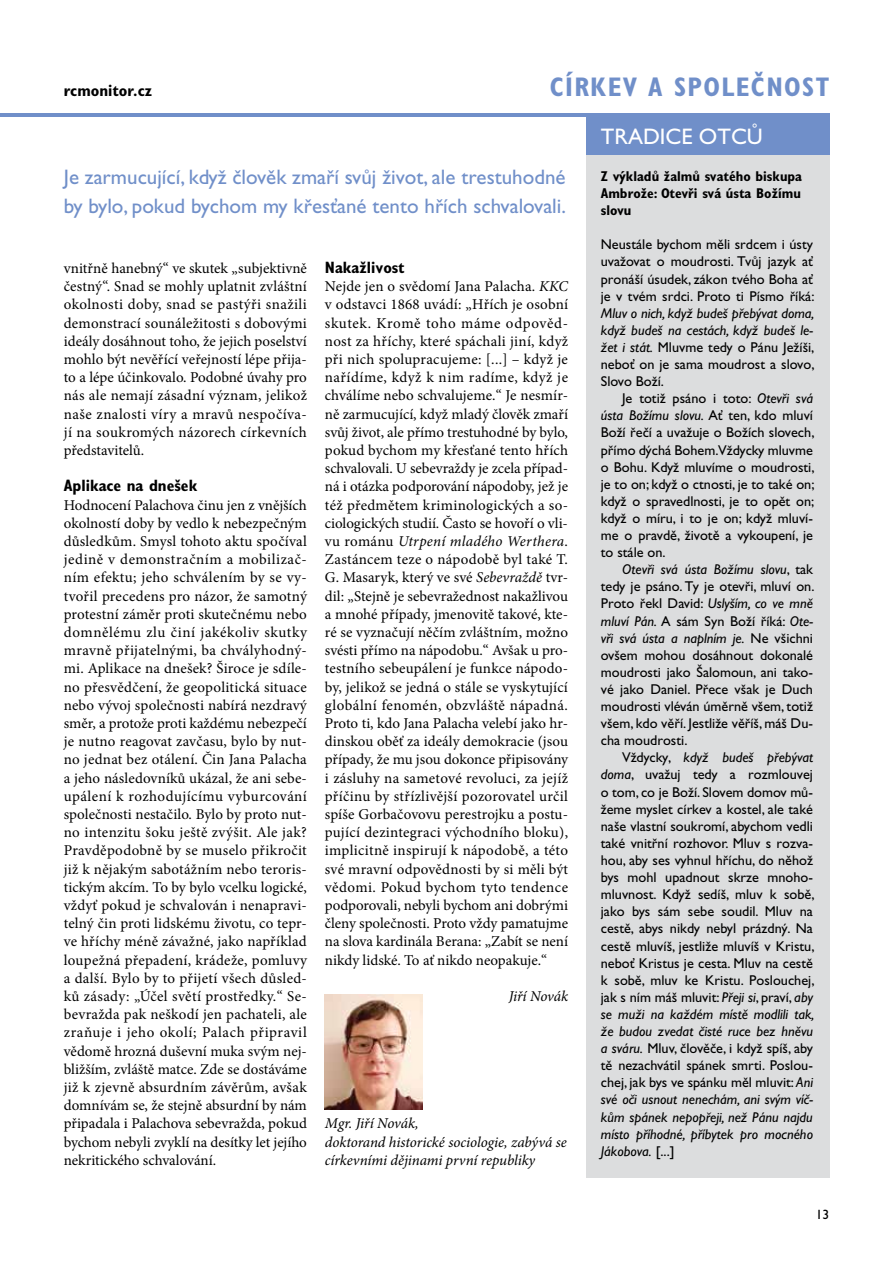
<style>
.page{position:relative;width:893px;height:1263px;background:#fff}
.page>*{position:absolute;margin:0;border:0;box-sizing:border-box;transform-origin:0 0}
.t1{font:700 condensed 27px "Gill Sans Std";letter-spacing:.05em;color:#708fc9}
.t2{font:22.5px "Gill Sans Std";color:#fff}
.t3{font:21px/28.5px "Gill Sans Std";color:#708fc9}
.t4{font:700 condensed 16.5px "Gill Sans Std";color:#000}
.t5{font:15px/18.1px "Minion Pro";color:#000;text-align:justify}
.t6{font:italic 15px/18.1px "Minion Pro";letter-spacing:-.01em;color:#000}
.t7{font:14.25px/17.1px "Gill Sans Std";color:#000;text-align:justify}
.t8{font:italic 14.25px/17.1px "Gill Sans Std";color:#000;text-align:justify}
.t9{font:700 condensed 14.25px/17.1px "Gill Sans Std";color:#000;text-align:justify}
.t10{font:13.5px "Gill Sans Std";color:#000}
.s1{font-style:normal}
.s2{font-style:italic}
</style>
<div class="page">
<hr style="left:0;top:113px;width:829px;height:4px;background:#708fc9">
<div style="left:586px;top:117px;width:243px;height:1061px;background:#dcddde"></div>
<div style="left:586px;top:116px;width:243px;height:38px;background:#708fc9"></div>
<img style="left:325px;top:995px;width:98px;height:114px">
<h1 class="t1" style="left:550px;top:71px;width:141px">církev a spol</h1>
<h1 class="t1" style="left:736px;top:71px;width:47px">ečnost</h1>
<h2 class="t2" style="left:601px;top:124px;width:164px">TRADICE OTCŮ</h2>
<p class="t9" style="left:601px;top:167px;width:203px">Z výkladů žalmů svatého biskupa Ambrože: Otevři svá ústa Božímu slovu</p>
<p class="t7" style="left:601px;top:236px;width:215px">Neustále bychom měli srdcem i ústy uvažovat o moudrosti. Tvůj jazyk ať pronáší úsudek, zákon tvého Boha ať je v tvém srdci. Proto ti Písmo říká:</p>
<p class="t8" style="left:601px;top:304px;width:215px">Mluv o nich, když budeš přebývat doma, když budeš na cestách, když budeš le&shy;žet i stát. <span class="s1">Mluvme tedy o Pánu Ježíši, neboť on je sama moudrost a slovo, Slovo Boží.</span></p>
<p class="t7" style="left:601px;top:390px;width:215px;text-indent:21px">Je totiž psáno i toto: <span class="s2">Otevři svá ústa Božímu slovu.</span> Ať ten, kdo mluví Boží řečí a uvažuje o Božích slovech, přímo dýchá Bohem.Vždycky mluvme o Bohu. Když mluvíme o moudrosti, je to on; když o ctnosti, je to také on; když o spravedlnosti, je to opět on; když o míru, i to je on; když mluví&shy;me o pravdě, životě a vykoupení, je to stále on.</p>
<p class="t7" style="left:601px;top:561px;width:215px;text-indent:21px"><span class="s2">Otevři svá ústa Božímu slovu</span>, tak tedy je psáno. Ty je otevři, mluví on.<br>Proto řekl David: <span class="s2">Uslyším, co ve mně mluví Pán.</span> A sám Syn Boží říká: <span class="s2">Ote&shy;vři svá ústa a naplním je.</span> Ne všichni ovšem mohou dosáhnout dokonalé moudrosti jako Šalomoun, ani tako&shy;vé jako Daniel. Přece však je Duch moudrosti vléván úměrně všem, totiž všem, kdo věří. Jestliže věříš, máš Du&shy;cha moudrosti.</p>
<p class="t7" style="left:601px;top:749px;width:215px;text-indent:21px">Vždycky, <span class="s2">když budeš přebývat doma</span>, uvažuj tedy a rozmlouvej o tom, co je Boží. Slovem domov mů&shy;žeme myslet církev a kostel, ale také naše vlastní soukromí, abychom vedli také vnitřní rozhovor. Mluv s rozva&shy;hou, aby ses vyhnul hříchu, do něhož bys mohl upadnout skrze mnoho&shy;mluvnost. Když sedíš, mluv k sobě, jako bys sám sebe soudil. Mluv na cestě, abys nikdy nebyl prázdný. Na cestě mluvíš, jestliže mluvíš v Kristu, neboť Kristus je cesta. Mluv na cestě k sobě, mluv ke Kristu. Poslouchej, jak s ním máš mluvit: <span class="s2">Přeji si</span>, praví, <span class="s2">aby se muži na každém místě modlili tak, že budou zvedat čisté ruce bez hněvu a sváru.</span> Mluv, člověče, i když spíš, aby tě nezachvátil spánek smrti. Poslou&shy;chej, jak bys ve spánku měl mluvit: <span class="s2">Ani své oči usnout nenechám, ani svým víč&shy;kům spánek nepopřeji, než Pánu najdu místo příhodné, příbytek pro mocného Jákobova.</span> [...]</p>
<p class="t4" style="left:64px;top:81px;width:90px">rcmonitor.cz</p>
<h3 class="t3" style="left:64px;top:163px;width:504px">Je zarmucující, když člověk zmaří svůj život, ale trestuhodné by bylo, pokud bychom my křesťané tento hřích schvalovali.</h3>
<p class="t4" style="left:325px;top:258px;width:81px">Nakažlivost</p>
<p class="t5" style="left:325px;top:277px;width:245px">Nejde jen o svědomí Jana Palacha. <span class="s2">KKC </span>v odstavci 1868 uvádí: „Hřích je osobní skutek. Kromě toho máme odpověd&shy;nost za hříchy, které spáchali jiní, když při nich spolupracujeme: [...] – když je nařídíme, když k nim radíme, když je chválíme nebo schvalujeme.“ Je nesmír&shy;ně zarmucující, když mladý člověk zmaří svůj život, ale přímo trestuhodné by bylo, pokud bychom my křesťané tento hřích schvalovali. U sebevraždy je zcela případ&shy;ná i otázka podporování nápodoby, jež je též předmětem kriminologických a so&shy;ciologických studií. Často se hovoří o vli&shy;vu románu <span class="s2">Utrpení mladého Werthera</span>.<br>Zastáncem teze o nápodobě byl také T.<br>G. Masaryk, který ve své <span class="s2">Sebevraždě</span> tvr&shy;dil: „Stejně je sebevražednost nakažlivou a mnohé případy, jmenovitě takové, kte&shy;ré se vyznačují něčím zvláštním, možno svésti přímo na nápodobu.“ Avšak u pro&shy;testního sebeupálení je funkce nápodo&shy;by, jelikož se jedná o stále se vyskytující globální fenomén, obzvláště nápadná.<br>Proto ti, kdo Jana Palacha velebí jako hr&shy;dinskou oběť za ideály demokracie (jsou případy, že mu jsou dokonce připisovány i zásluhy na sametové revoluci, za jejíž příčinu by střízlivější pozorovatel určil spíše Gorbačovovu perestrojku a postu&shy;pující dezintegraci východního bloku), implicitně inspirují k nápodobě, a této své mravní odpovědnosti by si měli být vědomi. Pokud bychom tyto tendence podporovali, nebyli bychom ani dobrými členy společnosti. Proto vždy pamatujme na slova kardinála Berana: „Zabít se není nikdy lidské. To ať nikdo neopakuje.“</p>
<p class="t6" style="left:509px;top:987px;width:61px">Jiří Novák</p>
<p class="t5" style="left:64px;top:259px;width:245px">vnitřně hanebný“ ve skutek „subjektivně čestný“. Snad se mohly uplatnit zvláštní okolnosti doby, snad se pastýři snažili demonstrací sounáležitosti s dobovými ideály dosáhnout toho, že jejich poselství mohlo být nevěřící veřejností lépe přija&shy;to a lépe účinkovalo. Podobné úvahy pro nás ale nemají zásadní význam, jelikož naše znalosti víry a mravů nespočíva&shy;jí na soukromých názorech církevních představitelů.</p>
<p class="t4" style="left:64px;top:476px;width:135px">Aplikace na dnešek</p>
<p class="t5" style="left:64px;top:496px;width:245px">Hodnocení Palachova činu jen z vnějších okolností doby by vedlo k nebezpečným důsledkům. Smysl tohoto aktu spočíval jedině v demonstračním a mobilizač&shy;ním efektu; jeho schválením by se vy&shy;tvořil precedens pro názor, že samotný protestní záměr proti skutečnému nebo domnělému zlu činí jakékoliv skutky mravně přijatelnými, ba chvályhodný&shy;mi. Aplikace na dnešek? Široce je sdíle&shy;no přesvědčení, že geopolitická situace nebo vývoj společnosti nabírá nezdravý směr, a protože proti každému nebezpečí je nutno reagovat zavčasu, bylo by nut&shy;no jednat bez otálení. Čin Jana Palacha a jeho následovníků ukázal, že ani sebe&shy;upálení k rozhodujícímu vyburcování společnosti nestačilo. Bylo by proto nut&shy;no intenzitu šoku ještě zvýšit. Ale jak?<br>Pravděpodobně by se muselo přikročit již k nějakým sabotážním nebo teroris&shy;tickým akcím. To by bylo vcelku logické, vždyť pokud je schvalován i nenapravi&shy;telný čin proti lidskému životu, co tepr&shy;ve hříchy méně závažné, jako například loupežná přepadení, krádeže, pomluvy a další. Bylo by to přijetí všech důsled&shy;ků zásady: „Účel světí prostředky.“ Se&shy;bevražda pak neškodí jen pachateli, ale zraňuje i jeho okolí; Palach připravil vědomě hrozná duševní muka svým nej&shy;bližším, zvláště matce. Zde se dostáváme již k zjevně absurdním závěrům, avšak domnívám se, že stejně absurdní by nám připadala i Palachova sebevražda, pokud bychom nebyli zvyklí na desítky let jejího nekritického schvalování.</p>
<p class="t6" style="left:325px;top:1114px;width:244px">Mgr. Jiří Novák,<br>doktorand historické sociologie, zabývá se církevními dějinami první republiky</p>
<p class="t10" style="left:816px;top:1207px;width:15px">13</p>
</div>
